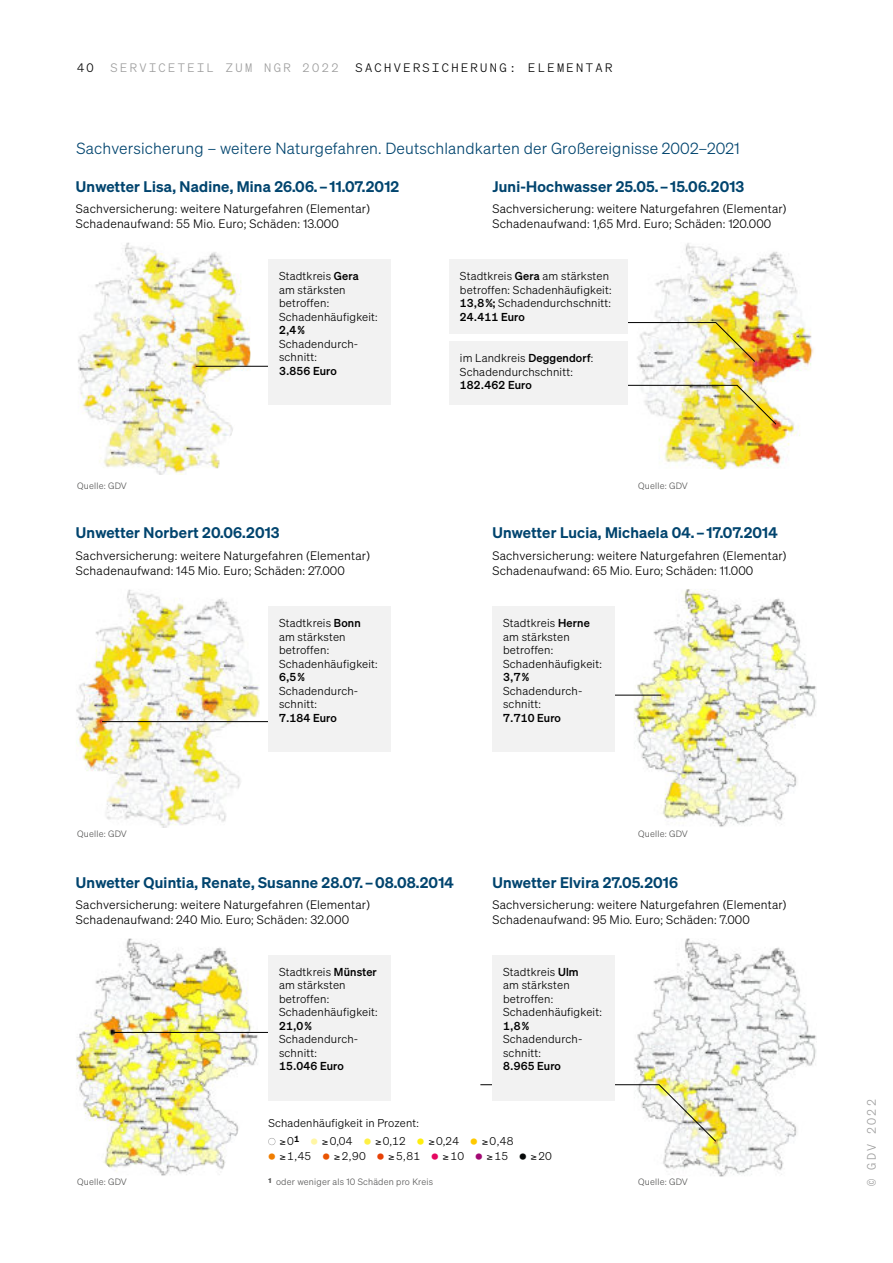
<style>
.page{position:relative;width:893px;height:1263px;background:#fff}
.page>*{position:absolute;margin:0;border:0;box-sizing:border-box;transform-origin:0 0}
.t1{font:15.75px "Sohne Leicht";letter-spacing:.01em;color:#01446e}
.t2{font:600 15px "Sohne";letter-spacing:.015em;color:#01446e}
.t3{font:12px/15px "Sohne Leicht";letter-spacing:.015em;color:#000}
.t4{font:12px "Sohne Mono Leicht";letter-spacing:.2em;color:#9c9c9c}
.t5{font:12px "Sohne Mono Leicht";letter-spacing:.2em;color:#000}
.t6{font:11.25px/13.5px "Sohne Leicht";letter-spacing:.015em;color:#000}
.t7{font:11.25px "Sohne Kraftig";letter-spacing:.015em;color:#000}
.t8{font:11.1px "Sohne Leicht";letter-spacing:.015em;color:#000}
.t9{font:9px "Sohne Leicht";letter-spacing:.02em;color:#565655}
.s1{font-family:"Sohne Kraftig"}
.s2{font-family:"Sohne Extrafett";font-size:15px;color:#9c9c9c}
.s3{font-family:"Sohne Extrafett";font-size:15px;color:#fff6a4}
.s4{font-family:"Sohne Extrafett";font-size:15px;color:#fef045}
.s5{font-family:"Sohne Extrafett";font-size:15px;color:#feee0c}
.s6{font-family:"Sohne Extrafett";font-size:15px;color:#fec900}
.s7{font-family:"Sohne Extrafett";font-size:15px;color:#f07d00}
.s8{font-family:"Sohne Extrafett";font-size:15px;color:#e95402}
.s9{font-family:"Sohne Extrafett";font-size:15px;color:#e74106}
.s10{font-family:"Sohne Extrafett";font-size:15px;color:#e50760}
.s11{font-family:"Sohne Extrafett";font-size:15px;color:#a20973}
.s12{font-family:"Sohne Extrafett";font-size:15px;color:#07090a}
</style>
<div class="page">
<img style="left:78px;top:242px;width:172px;height:233px">
<img style="left:76px;top:589px;width:187px;height:239px">
<img style="left:76px;top:938px;width:184px;height:238px">
<img style="left:628px;top:243px;width:186px;height:226px">
<img style="left:634px;top:589px;width:183px;height:238px">
<img style="left:634px;top:938px;width:183px;height:239px">
<hr style="left:196px;top:366px;width:178px;height:1px;background:#000">
<hr style="left:102px;top:721px;width:179px;height:1px;background:#000">
<hr style="left:113px;top:1032px;width:179px;height:1px;background:#000">
<hr style="left:560px;top:695px;width:101px;height:1px;background:#000">
<img style="left:628px;top:385px;width:149px;height:40px">
<img style="left:480px;top:1084px;width:236px;height:58px">
<img style="left:628px;top:322px;width:127px;height:40px">
<div style="left:268px;top:259px;width:123px;height:146px;background:#f2f2f2"></div>
<div style="left:449px;top:259px;width:179px;height:75px;background:#f2f2f2"></div>
<div style="left:449px;top:341px;width:179px;height:64px;background:#f2f2f2"></div>
<div style="left:268px;top:606px;width:123px;height:146px;background:#f2f2f2"></div>
<div style="left:492px;top:606px;width:123px;height:146px;background:#f2f2f2"></div>
<div style="left:268px;top:955px;width:123px;height:145px;background:#f2f2f2"></div>
<div style="left:492px;top:955px;width:123px;height:145px;background:#f2f2f2"></div>
<p class="t5" style="left:77px;top:62px;width:18px">40</p>
<p class="t4" style="left:111px;top:62px;width:229px">SERVICETEIL ZUM NGR 2022</p>
<p class="t5" style="left:355px;top:62px;width:258px">SAChVERSIChERUNG: ELEMENTAR</p>
<h1 class="t1" style="left:77px;top:140px;width:665px">Sachversicherung – weitere Naturgefahren. Deutschlandkarten der Großereignisse 2002–2021</h1>
<p class="t2" style="left:76px;top:179px;width:325px">Unwetter Lisa, Nadine, Mina 26.06. – 11.07.2012</p>
<p class="t3" style="left:76px;top:202px;width:296px">Sachversicherung: weitere Naturgefahren (Elementar)<br>Schadenaufwand: 55 Mio. Euro; Schäden: 13.000</p>
<p class="t6" style="left:279px;top:269px;width:100px">Stadtkreis <span class="s1">Gera<br></span>am stärksten betroffen:<br>Schadenhäufigkeit:</p>
<p class="t7" style="left:279px;top:324px;width:27px">2,4 %</p>
<p class="t6" style="left:279px;top:337px;width:81px">Schadendurch&shy;schnitt:</p>
<p class="t7" style="left:279px;top:365px;width:59px">3.856 Euro</p>
<p class="t2" style="left:492px;top:179px;width:253px">Juni-Hochwasser 25.05. – 15.06.2013</p>
<p class="t3" style="left:492px;top:202px;width:296px">Sachversicherung: weitere Naturgefahren (Elementar)<br>Schadenaufwand: 1,65 Mrd. Euro; Schäden: 120.000</p>
<p class="t6" style="left:460px;top:270px;width:153px">Stadtkreis <span class="s1">Gera</span> am stärksten betroffen: Schadenhäufigkeit:<br><span class="s1">13,8 %;</span> Schadendurchschnitt:</p>
<p class="t7" style="left:460px;top:311px;width:66px">24.411 Euro</p>
<p class="t6" style="left:460px;top:352px;width:135px">im Landkreis <span class="s1">Deggendorf</span>:<br>Schadendurchschnitt:</p>
<p class="t7" style="left:460px;top:379px;width:73px">182.462 Euro</p>
<p class="t9" style="left:77px;top:481px;width:51px">Quelle: GDV</p>
<p class="t9" style="left:638px;top:481px;width:51px">Quelle: GDV</p>
<p class="t2" style="left:76px;top:525px;width:205px">Unwetter Norbert 20.06.2013</p>
<p class="t3" style="left:76px;top:548px;width:296px">Sachversicherung: weitere Naturgefahren (Elementar)<br>Schadenaufwand: 145 Mio. Euro; Schäden: 27.000</p>
<p class="t6" style="left:279px;top:617px;width:100px">Stadtkreis <span class="s1">Bonn </span>am stärksten betroffen:<br>Schadenhäufigkeit:</p>
<p class="t7" style="left:279px;top:671px;width:27px">6,5 %</p>
<p class="t6" style="left:279px;top:684px;width:81px">Schadendurch&shy;schnitt:</p>
<p class="t7" style="left:279px;top:712px;width:59px">7.184 Euro</p>
<p class="t2" style="left:492px;top:525px;width:287px">Unwetter Lucia, Michaela 04. – 17.07.2014</p>
<p class="t3" style="left:492px;top:548px;width:296px">Sachversicherung: weitere Naturgefahren (Elementar)<br>Schadenaufwand: 65 Mio. Euro; Schäden: 11.000</p>
<p class="t6" style="left:503px;top:617px;width:100px">Stadtkreis <span class="s1">Herne </span>am stärksten betroffen:<br>Schadenhäufigkeit:</p>
<p class="t7" style="left:503px;top:671px;width:27px">3,7 %</p>
<p class="t6" style="left:503px;top:684px;width:81px">Schadendurch&shy;schnitt:</p>
<p class="t7" style="left:503px;top:712px;width:59px">7.710 Euro</p>
<p class="t9" style="left:77px;top:829px;width:51px">Quelle: GDV</p>
<p class="t9" style="left:638px;top:829px;width:51px">Quelle: GDV</p>
<p class="t2" style="left:76px;top:874px;width:379px">Unwetter Quintia, Renate, Susanne 28.07. – 08.08.2014</p>
<p class="t3" style="left:76px;top:897px;width:296px">Sachversicherung: weitere Naturgefahren (Elementar)<br>Schadenaufwand: 240 Mio. Euro; Schäden: 32.000</p>
<p class="t6" style="left:279px;top:965px;width:100px">Stadtkreis <span class="s1">Münster </span>am stärksten betroffen:<br>Schadenhäufigkeit:</p>
<p class="t7" style="left:279px;top:1020px;width:34px">21,0 %</p>
<p class="t6" style="left:279px;top:1033px;width:81px">Schadendurch&shy;schnitt:</p>
<p class="t7" style="left:279px;top:1060px;width:66px">15.046 Euro</p>
<p class="t8" style="left:268px;top:1118px;width:152px">Schadenhäufigkeit in Prozent:</p>
<p class="t2" style="left:492px;top:874px;width:187px">Unwetter Elvira 27.05.2016</p>
<p class="t3" style="left:492px;top:897px;width:296px">Sachversicherung: weitere Naturgefahren (Elementar)<br>Schadenaufwand: 95 Mio. Euro; Schäden: 7.000</p>
<p class="t6" style="left:503px;top:965px;width:100px">Stadtkreis <span class="s1">Ulm<br></span>am stärksten betroffen:<br>Schadenhäufigkeit:</p>
<p class="t7" style="left:503px;top:1020px;width:27px">1,8 %</p>
<p class="t6" style="left:503px;top:1033px;width:81px">Schadendurch&shy;schnitt:</p>
<p class="t7" style="left:503px;top:1060px;width:59px">8.965 Euro</p>
<p class="t8" style="left:268px;top:1135px;width:247px"><span class="s2">•</span> ≥ 0<sup>1</sup> <span class="s3">•</span> ≥ 0,04 <span class="s4">•</span> ≥ 0,12 <span class="s5">•</span> ≥ 0,24 <span class="s6">•</span> ≥ 0,48</p>
<p class="t8" style="left:268px;top:1150px;width:285px"><span class="s7">•</span> ≥ 1,45 <span class="s8">•</span> ≥ 2,90 <span class="s9">•</span> ≥ 5,81 <span class="s10">•</span> ≥ 10 <span class="s11">•</span> ≥ 15 <span class="s12">•</span> ≥ 20</p>
<p class="t9" style="left:77px;top:1177px;width:51px">Quelle: GDV</p>
<p class="t9" style="left:638px;top:1177px;width:51px">Quelle: GDV</p>
<p class="t9" style="left:268px;top:1177px;width:166px"><sup>1</sup> oder weniger als 10 Schäden pro Kreis</p>
<p class="t4" style="left:865px;top:1186px;width:89px;rotate:-90deg">© GDV 2022</p>
</div>
